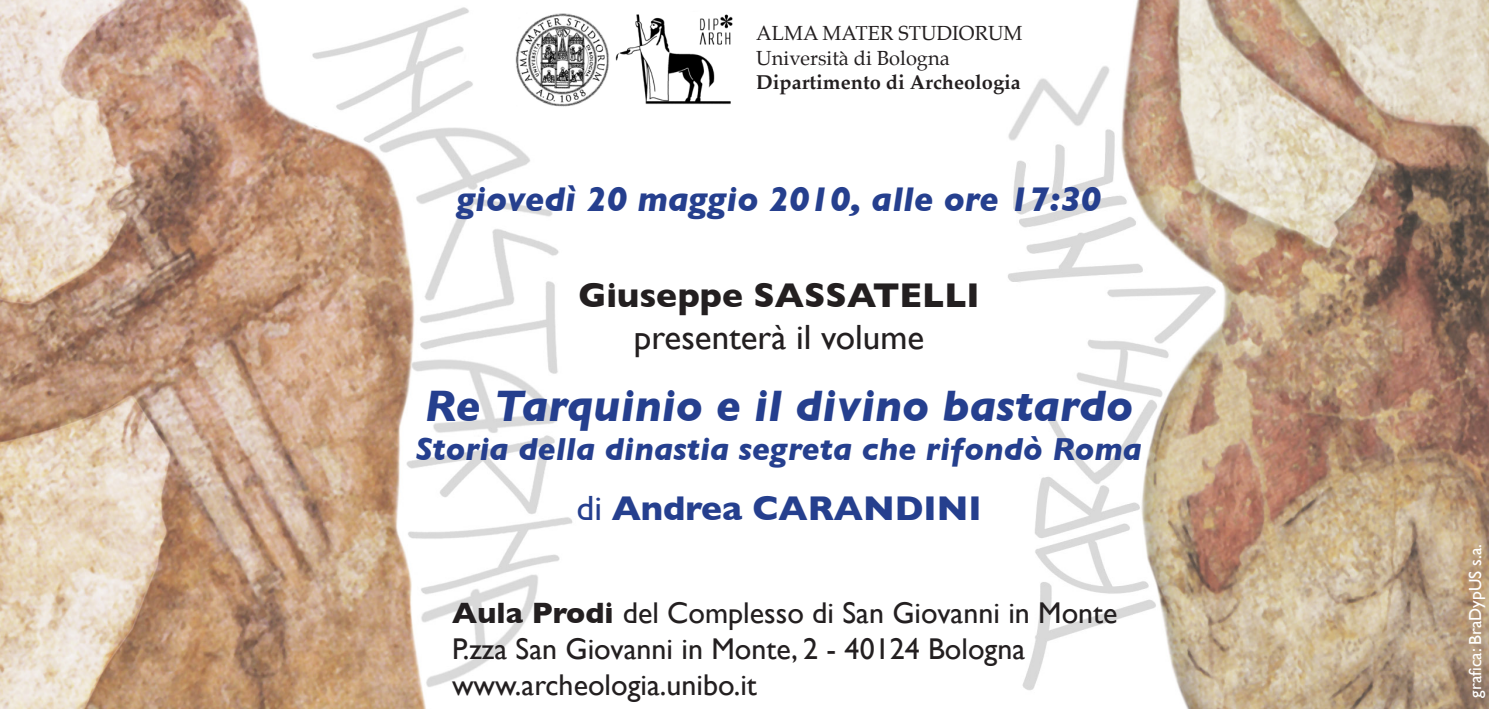
<style>
.page{position:relative;width:1489px;height:709px;background:#fff}
.page>*{position:absolute;margin:0;border:0;box-sizing:border-box;transform-origin:0 0}
.t1{font:italic 700 45px "Gill Sans";color:#253f8e}
.t2{font:italic 700 35px "Gill Sans";color:#253f8e}
.t3{font:700 35px "Gill Sans";color:#231f20}
.t4{font:35px "Gill Sans";color:#231f20}
.t5{font:700 35px "Gill Sans";color:#253f8e}
.t6{font:italic 700 32.5px "Gill Sans";color:#253f8e}
.t7{font:30px "Gill Sans";color:#231f20}
.t8{font:20px "Palatino";color:#231f20}
.t9{font:700 20px "Palatino";color:#231f20}
.t10{font:17.5px "Gill Sans";color:#fff}
.s1{font-weight:400}
.s2{font-weight:700}
</style>
<div class="page">
<img style="left:0;top:0;width:1488px;height:709px">
<img style="left:515px;top:12px;width:95px;height:96px">
<img style="left:615px;top:12px;width:122px;height:93px">
<p class="t8" style="left:756px;top:17px;width:268px">ALMA MATER STUDIORUM</p>
<p class="t8" style="left:756px;top:41px;width:195px">Università di Bologna</p>
<p class="t9" style="left:756px;top:65px;width:266px">Dipartimento di Archeologia</p>
<p class="t2" style="left:457px;top:178px;width:646px">giovedì 20 maggio 2010, alle ore 17:30</p>
<p class="t3" style="left:578px;top:275px;width:403px">Giuseppe SASSATELLI</p>
<p class="t4" style="left:634px;top:317px;width:292px">presenterà il volume</p>
<p class="t1" style="left:425px;top:380px;width:709px">Re Tarquinio e il divino bastardo</p>
<p class="t6" style="left:416px;top:430px;width:727px">Storia della dinastia segreta che rifondò Roma</p>
<p class="t5" style="left:576px;top:488px;width:406px"><span class="s1">di</span> Andrea CARANDINI</p>
<p class="t7" style="left:452px;top:595px;width:667px"><span class="s2">Aula Prodi</span> del Complesso di San Giovanni in Monte</p>
<p class="t7" style="left:452px;top:631px;width:574px">P.zza San Giovanni in Monte, 2 - 40124 Bologna</p>
<p class="t7" style="left:452px;top:667px;width:306px">www.archeologia.unibo.it</p>
<p class="t10" style="left:1464px;top:698px;width:155px;rotate:-90deg">grafica: BraDypUS s.a.</p>
</div>
